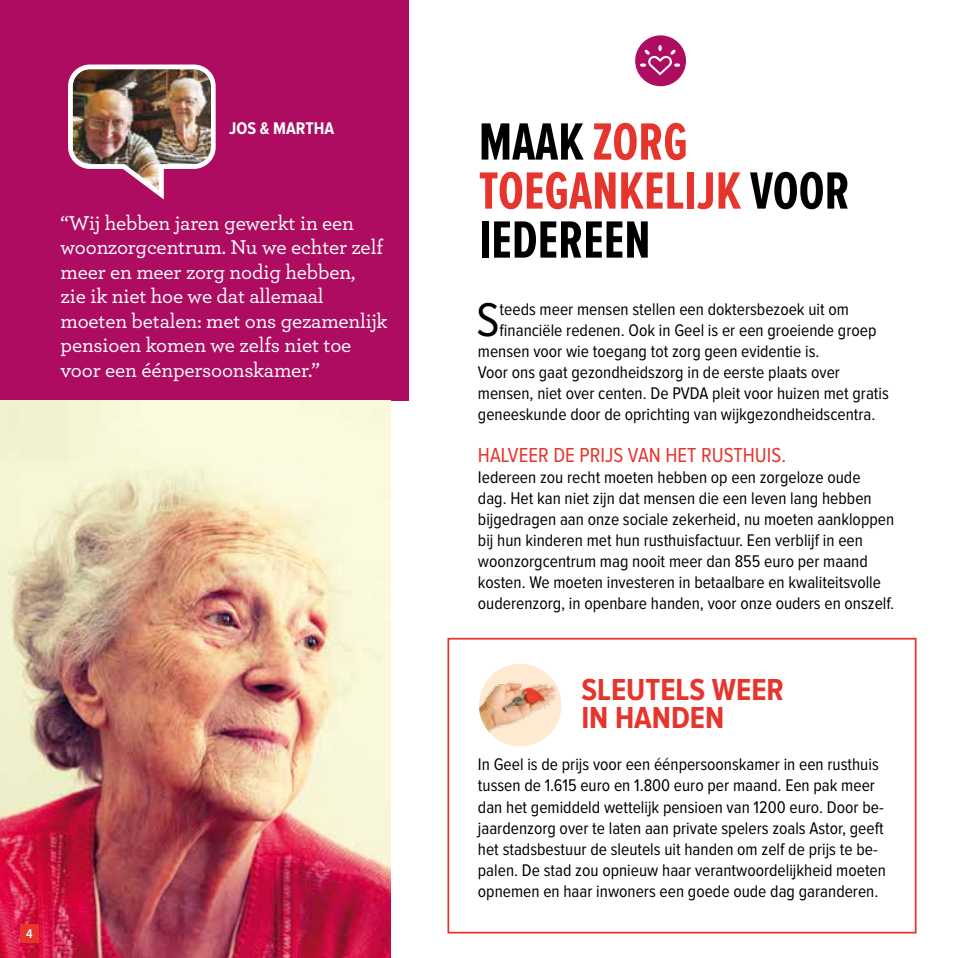
<style>
.page{position:relative;width:958px;height:958px;background:#fff}
.page>*{position:absolute;margin:0;border:0;box-sizing:border-box;transform-origin:0 0}
.t1{font:700 54.25px/49px "Proxima Nova Ex Cn";color:#000}
.t2{font:49px "Proxima Nova Cond";color:#000}
.t3{font:700 31.5px/28px "Proxima Nova Cond";color:#e5352c}
.t4{font:500 21px/24.5px "Archer Pro";letter-spacing:-.01em;color:#fff}
.t5{font:21px "Proxima Nova Cond";color:#e5352c}
.t6{font:17.5px/21px "Proxima Nova Cond";color:#000}
.t7{font:700 17.5px "Proxima Nova Cond";color:#fff}
.t8{font:600 13.12px "Proxima Nova Cond";color:#fff}
.s1{color:#e5352c}
</style>
<div class="page">
<div style="left:0;top:0;width:408px;height:401px;background:#ad0c61"></div>
<div style="left:447px;top:637px;width:469px;height:296px;border:2px solid #e5352c"></div>
<img style="left:68px;top:64px;width:148px;height:136px">
<div style="left:635px;top:35px;width:51px;height:51px;background:#ad0c61;border-radius:50%"></div>
<img style="left:0;top:401px;width:390px;height:556px">
<svg style="left:640px;top:45px;width:40px;height:30px"></svg>
<div style="left:479px;top:663px;width:82px;height:83px;background:#fee9d1;border-radius:50%"></div>
<img style="left:479px;top:664px;width:82px;height:74px">
<div style="left:20px;top:924px;width:19px;height:18px;background:#e5352c"></div>
<p class="t8" style="left:26px;top:927px;width:8px">4</p>
<p class="t7" style="left:229px;top:118px;width:55px">JOS &amp; MART</p>
<p class="t7" style="left:313px;top:118px;width:22px">HA</p>
<h1 class="t1" style="left:478px;top:119px;width:372px">MAAK <span class="s1">ZORG<br>TOEGANKELIJK</span> VOOR<br>IEDEREEN</h1>
<p class="t4" style="left:61px;top:209px;width:328px">“Wij hebben jaren gewerkt in een woonzorgcentrum. Nu we echter zelf meer en meer zorg nodig hebben,<br>zie ik niet hoe we dat allemaal moeten betalen: met ons gezamenlijk pensioen komen we zelfs niet toe voor een éénpersoonskamer.”</p>
<h2 class="t2" style="left:476px;top:293px;width:21px">S</h2>
<p class="t6" style="left:499px;top:299px;width:351px">teeds meer mensen stellen een doktersbezoek uit om</p>
<p class="t6" style="left:499px;top:320px;width:378px">financiële redenen. Ook in Geel is er een groeiende groep</p>
<p class="t6" style="left:478px;top:341px;width:343px">mensen voor wie toegang tot zorg geen evidentie is.</p>
<p class="t6" style="left:478px;top:362px;width:363px">Voor ons gaat gezondheidszorg in de eerste plaats over</p>
<p class="t6" style="left:478px;top:383px;width:412px">mensen, niet over centen. De PVDA pleit voor huizen met gratis</p>
<p class="t6" style="left:478px;top:404px;width:399px">geneeskunde door de oprichting van wijkgezondheidscentra.</p>
<p class="t5" style="left:478px;top:443px;width:23px">Halvee</p>
<p class="t5" style="left:538px;top:443px;width:249px">r de prijs van het rusthuis.</p>
<p class="t6" style="left:478px;top:467px;width:418px">Iedereen zou recht moeten hebben op een zorgeloze oude<br>dag. Het kan niet zijn dat mensen die een leven lang hebben bijgedragen aan onze sociale zekerheid, nu moeten aankloppen bij hun kinderen met hun rusthuisfactuur. Een verblijf in een woonzorgcentrum mag nooit meer dan 855 euro per maand kosten. We moeten investeren in betaalbare en kwaliteitsvolle ouderenzorg, in openbare handen, voor onze ouders en onszelf.</p>
<h3 class="t3" style="left:581px;top:677px;width:171px">SLEUTELS WEER<br>IN HANDEN</h3>
<p class="t6" style="left:478px;top:754px;width:409px">In Geel is de prijs voor een éénpersoonskamer in een rusthuis tussen de 1.615 euro en 1.800 euro per maand. Een pak meer dan het gemiddeld wettelijk pensioen van 1200 euro. Door be&shy;jaardenzorg over te laten aan private spelers zoals Astor, geeft het stadsbestuur de sleutels uit handen om zelf de prijs te be&shy;palen. De stad zou opnieuw haar verantwoordelijkheid moeten opnemen en haar inwoners een goede oude dag garanderen.</p>
</div>
